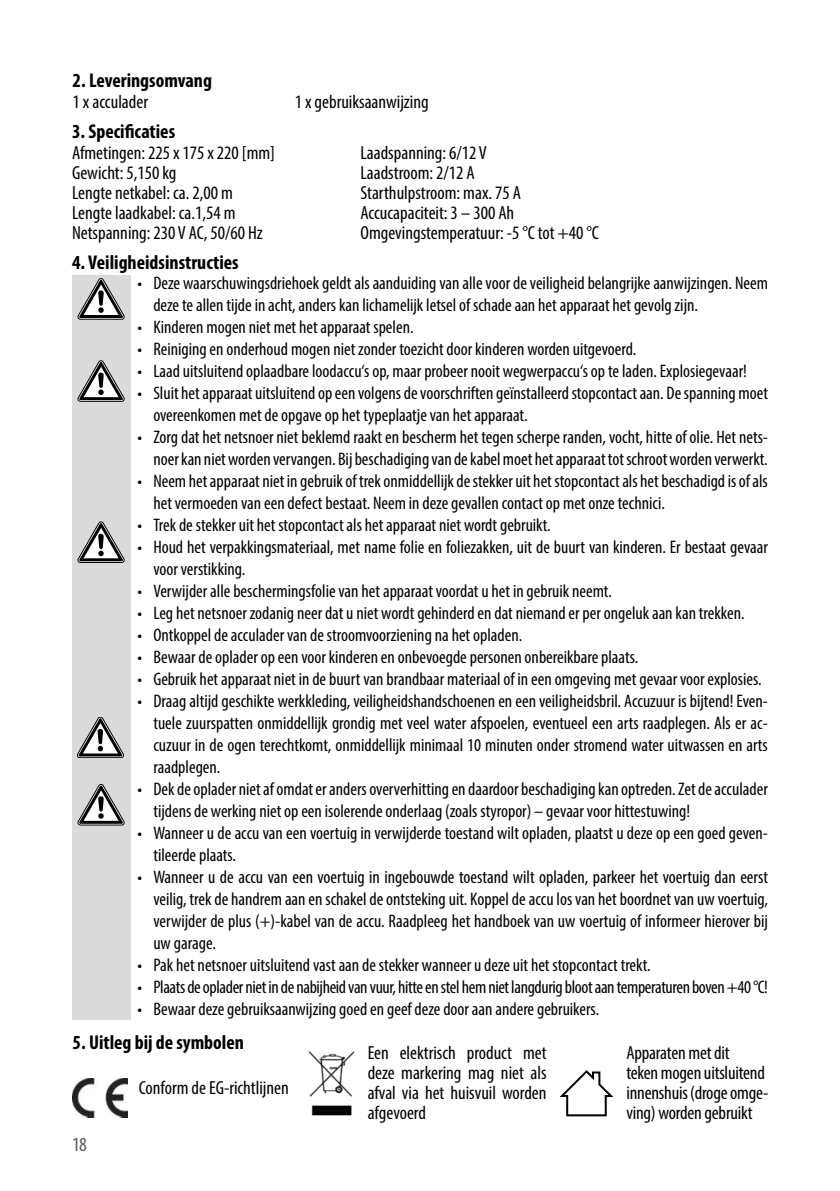
<style>
.page{position:relative;width:840px;height:1191px;background:#fff}
.page>*{position:absolute;margin:0;border:0;box-sizing:border-box;transform-origin:0 0}
.t1{font:700 condensed 20px "Myriad Pro";color:#000}
.t2{font:condensed 20px "Myriad Pro";color:#575757}
.t3{font:condensed 19px/20px "Myriad Pro";color:#000;text-align:justify}
.t4{font:condensed 18.2px/22px "Myriad Pro";color:#000}
.t5{font:condensed 18.2px "Myriad Pro";letter-spacing:-.02em;color:#000}
</style>
<div class="page">
<img style="left:73px;top:1078px;width:54px;height:39px">
<img style="left:308px;top:1051px;width:47px;height:65px">
<div style="left:72px;top:275px;width:58px;height:744px;background:#dadada"></div>
<svg style="left:78px;top:278px;width:46px;height:41px"></svg>
<svg style="left:78px;top:361px;width:46px;height:40px"></svg>
<svg style="left:78px;top:522px;width:46px;height:40px"></svg>
<svg style="left:77px;top:717px;width:46px;height:41px"></svg>
<svg style="left:78px;top:784px;width:46px;height:41px"></svg>
<svg style="left:559px;top:1070px;width:55px;height:47px"></svg>
<p class="t1" style="left:73px;top:68px;width:141px">2. Leveringsomvang</p>
<p class="t1" style="left:72px;top:119px;width:104px">3. Specificaties</p>
<p class="t3" style="left:73px;top:92px;width:77px">1 x acculader</p>
<p class="t3" style="left:295px;top:92px;width:135px">1 x gebruiksaanwijzing</p>
<p class="t3" style="left:72px;top:143px;width:204px">Afmetingen: 225 x 175 x 220 [mm]</p>
<p class="t3" style="left:360px;top:143px;width:128px">Laadspanning: 6/12 V</p>
<p class="t3" style="left:72px;top:163px;width:106px">Gewicht: 5,150 kg</p>
<p class="t3" style="left:360px;top:163px;width:116px">Laadstroom: 2/12 A</p>
<p class="t3" style="left:72px;top:183px;width:162px">Lengte netkabel: ca. 2,00 m</p>
<p class="t3" style="left:360px;top:183px;width:162px">Starthulpstroom: max. 75 A</p>
<p class="t3" style="left:72px;top:203px;width:165px">Lengte laadkabel: ca.1,54 m</p>
<p class="t3" style="left:360px;top:203px;width:155px">Accucapaciteit: 3 – 300 Ah</p>
<p class="t3" style="left:72px;top:223px;width:192px">Netspanning: 230 V AC, 50/60 Hz</p>
<p class="t3" style="left:360px;top:223px;width:240px">Omgevingstemperatuur: -5 °C tot +40 °C</p>
<p class="t4" style="left:153px;top:272px;width:615px;text-indent:-16px">• Deze waarschuwingsdriehoek geldt als aanduiding van alle voor de veiligheid belangrijke aanwijzingen. Neem deze te allen tijde in acht, anders kan lichamelijk letsel of schade aan het apparaat het gevolg zijn.</p>
<p class="t4" style="left:137px;top:316px;width:277px">• Kinderen mogen niet met het apparaat spelen.</p>
<p class="t4" style="left:137px;top:338px;width:500px">• Reiniging en onderhoud mogen niet zonder toezicht door kinderen worden uitgevoerd.</p>
<p class="t4" style="left:137px;top:360px;width:610px">• Laad uitsluitend oplaadbare loodaccu‘s op, maar probeer nooit wegwerpaccu‘s op te laden. Explosiegevaar!</p>
<p class="t4" style="left:153px;top:382px;width:615px;text-indent:-16px">• Sluit het apparaat uitsluitend op een volgens de voorschriften geïnstalleerd stopcontact aan. De spanning moet overeenkomen met de opgave op het typeplaatje van het apparaat.</p>
<p class="t4" style="left:137px;top:426px;width:631px;text-align:right">• Zorg dat het netsnoer niet beklemd raakt en bescherm het tegen scherpe randen, vocht, hitte of olie. Het nets&shy;noer kan niet worden vervangen. Bij beschadiging van de kabel moet het apparaat tot schroot worden verwerkt.</p>
<p class="t4" style="left:153px;top:470px;width:615px;text-indent:-16px">• Neem het apparaat niet in gebruik of trek onmiddellijk de stekker uit het stopcontact als het beschadigd is of als het vermoeden van een defect bestaat. Neem in deze gevallen contact op met onze technici.</p>
<p class="t4" style="left:137px;top:514px;width:414px">• Trek de stekker uit het stopcontact als het apparaat niet wordt gebruikt.</p>
<p class="t4" style="left:153px;top:536px;width:615px;text-indent:-16px">• Houd het verpakkingsmateriaal, met name folie en foliezakken, uit de buurt van kinderen. Er bestaat gevaar voor verstikking.</p>
<p class="t4" style="left:137px;top:580px;width:475px">• Verwijder alle beschermingsfolie van het apparaat voordat u het in gebruik neemt.</p>
<p class="t4" style="left:137px;top:602px;width:608px">• Leg het netsnoer zodanig neer dat u niet wordt gehinderd en dat niemand er per ongeluk aan kan trekken.</p>
<p class="t4" style="left:137px;top:624px;width:386px">• Ontkoppel de acculader van de stroomvoorziening na het opladen.</p>
<p class="t4" style="left:137px;top:646px;width:502px">• Bewaar de oplader op een voor kinderen en onbevoegde personen onbereikbare plaats.</p>
<p class="t4" style="left:137px;top:668px;width:625px">• Gebruik het apparaat niet in de buurt van brandbaar materiaal of in een omgeving met gevaar voor explosies.</p>
<p class="t4" style="left:153px;top:690px;width:615px;text-align:justify;text-indent:-16px">• Draag altijd geschikte werkkleding, veiligheidshandschoenen en een veiligheidsbril. Accuzuur is bijtend! Even&shy;tuele zuurspatten onmiddellijk grondig met veel water afspoelen, eventueel een arts raadplegen. Als er ac&shy;cuzuur in de ogen terechtkomt, onmiddellijk minimaal 10 minuten onder stromend water uitwassen en arts raadplegen.</p>
<p class="t4" style="left:153px;top:778px;width:615px;text-indent:-16px">• Dek de oplader niet af omdat er anders oververhitting en daardoor beschadiging kan optreden. Zet de acculader tijdens de werking niet op een isolerende onderlaag (zoals styropor) – gevaar voor hittestuwing!</p>
<p class="t4" style="left:153px;top:822px;width:615px;text-indent:-16px">• Wanneer u de accu van een voertuig in verwijderde toestand wilt opladen, plaatst u deze op een goed geven&shy;tileerde plaats.</p>
<p class="t4" style="left:153px;top:866px;width:615px;text-align:justify;text-indent:-16px">• Wanneer u de accu van een voertuig in ingebouwde toestand wilt opladen, parkeer het voertuig dan eerst veilig, trek de handrem aan en schakel de ontsteking uit. Koppel de accu los van het boordnet van uw voertuig, verwijder de plus (+)-kabel van de accu. Raadpleeg het handboek van uw voertuig of informeer hierover bij uw garage.</p>
<p class="t4" style="left:137px;top:954px;width:514px">• Pak het netsnoer uitsluitend vast aan de stekker wanneer u deze uit het stopcontact trekt.</p>
<p class="t5" style="left:137px;top:976px;width:631px">• Plaats de oplader niet in de nabijheid van vuur, hitte en stel hem niet langdurig bloot aan temperaturen boven +40 °C!</p>
<p class="t4" style="left:137px;top:998px;width:463px">• Bewaar deze gebruiksaanwijzing goed en geef deze door aan andere gebruikers.</p>
<p class="t1" style="left:73px;top:1029px;width:173px">5. Uitleg bij de symbolen</p>
<p class="t3" style="left:139px;top:1077px;width:151px">Conform de EG-richtlijnen</p>
<p class="t1" style="left:72px;top:249px;width:168px">4. Veiligheidsinstructies</p>
<p class="t3" style="left:367px;top:1042px;width:180px">Een elektrisch product met deze markering mag niet als afval via het huisvuil worden afgevoerd</p>
<p class="t3" style="left:626px;top:1042px;width:143px;text-align:left">Apparaten met dit<br>teken mogen uitsluitend innenshuis (droge omge&shy;ving) worden gebruikt</p>
<p class="t2" style="left:72px;top:1132px;width:16px">18</p>
</div>
